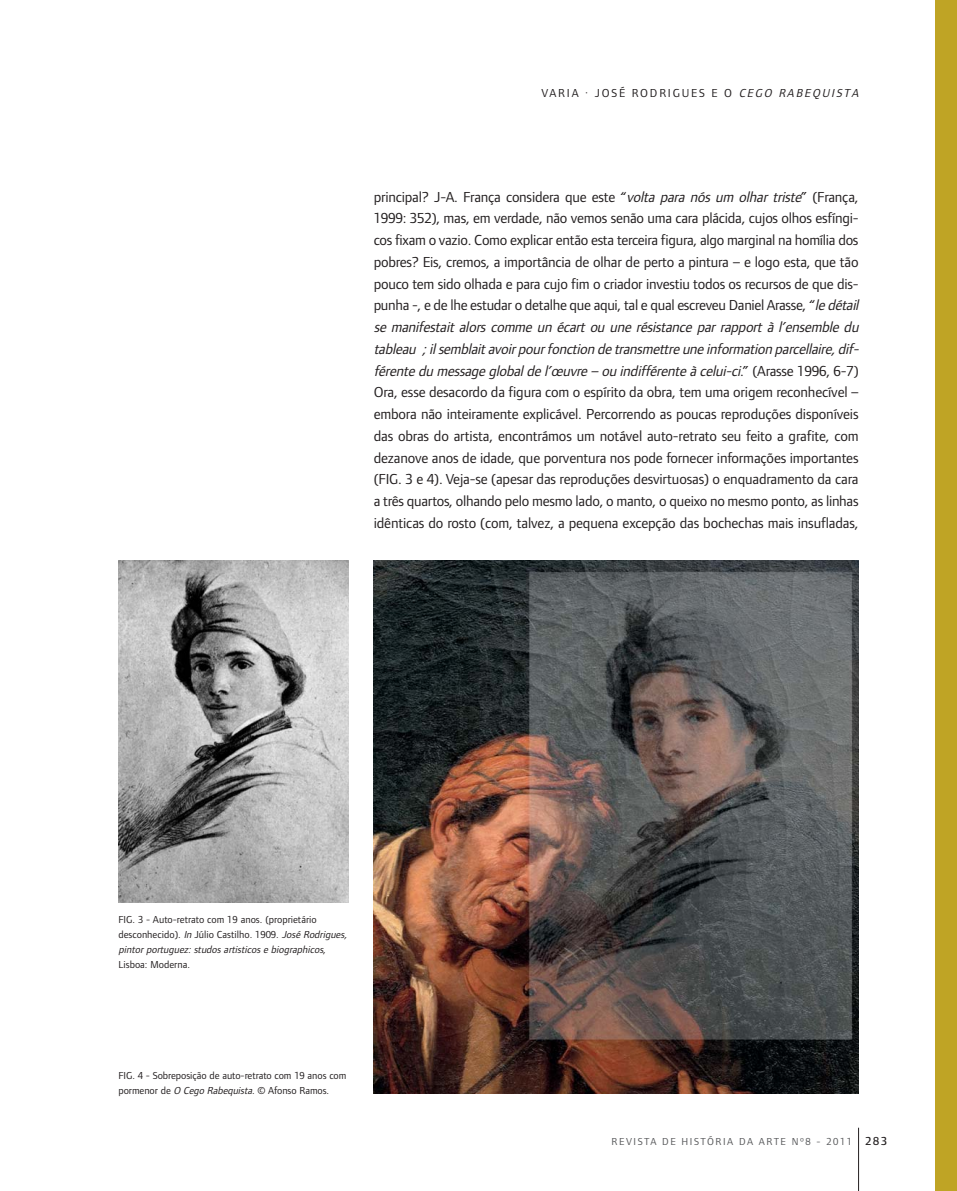
<style>
.page{position:relative;width:957px;height:1191px;background:#fff}
.page>*{position:absolute;margin:0;border:0;box-sizing:border-box;transform-origin:0 0}
.t1{font:15px/21.8px "Foundry Form Sans";letter-spacing:-.015em;color:#231f20}
.t2{font:12px "Foundry Form Sans";letter-spacing:.15em;color:#231f20}
.t3{font:10.5px/15px "Foundry Form Sans";color:#231f20}
.t4{font:10.5px "Foundry Form Sans";letter-spacing:.15em;color:#58595b}
.s1{font-style:italic}
.s2{font-weight:500;font-size:12px;color:#231f20}
</style>
<div class="page">
<hr style="left:858px;top:1127px;width:1px;height:63px;background:#231f20">
<div style="left:935px;top:1px;width:21px;height:1189px;background:#bfa425"></div>
<img style="left:118px;top:560px;width:230px;height:342px">
<img style="left:374px;top:560px;width:484px;height:533px">
<p class="t2" style="left:541px;top:89px;width:321px">VARIA · JOSÉ RODRIGUES E O <span class="s1">CEGO RABEQUISTA</span></p>
<p class="t1" style="left:374px;top:187px;width:489px">principal? J-A. França considera que este “<span class="s1">volta para nós um olhar triste</span>” (França, 1999: 352), mas, em verdade, não vemos senão uma cara plácida, cujos olhos esfíngi&shy;cos fixam o vazio. Como explicar então esta terceira figura, algo marginal na homília dos pobres? Eis, cremos, a importância de olhar de perto a pintura – e logo esta, que tão pouco tem sido olhada e para cujo fim o criador investiu todos os recursos de que dis&shy;punha -, e de lhe estudar o detalhe que aqui, tal e qual escreveu Daniel Arasse, “<span class="s1">le détail se manifestait alors comme un écart ou une résistance par rapport à l’ensemble du tableau ;ilsemblaitavoirpourfonction de transmettre une information parcellaire,dif&shy;férente du message globalde l’œuvre – ou indifférente à celui-ci</span>.” ( A r a s s e 1 9 9 6 , 6 - 7 )<br>Ora, esse desacordo da figura com o espírito da obra, tem uma origem reconhecível – embora não inteiramente explicável. Percorrendo as poucas reproduções disponíveis das obras do artista, encontrámos um notável auto-retrato seu feito a grafite, com dezanove anos de idade, que porventura nos pode fornecer informações importantes (FIG. 3 e 4). Veja-se (apesar das reproduções desvirtuosas) o enquadramento da cara a três quartos, olhando pelo mesmo lado, o manto, o queixo no mesmo ponto, as linhas idênticas do rosto (com, talvez, a pequena excepção das bochechas mais insufladas,</p>
<p class="t3" style="left:118px;top:913px;width:232px">FIG. 3 - Auto-retrato com 19 anos. (proprietário desconhecido). <span class="s1">In</span>Júlio Castilho. 1909. <span class="s1">José Rodrigues, pintor portuguez: studos artisticos e biographicos</span>, Lisboa: Moderna.</p>
<p class="t3" style="left:118px;top:1069px;width:229px">FIG. 4 - Sobreposição de auto-retrato com 19 anos com pormenor de <span class="s1">O Cego Rabequista</span>. © Afonso Ramos.</p>
<p class="t4" style="left:611px;top:1137px;width:277px">REVISTA DE HISTÓRIA DA ARTE Nº8 - 2011 <span class="s2">283</span></p>
</div>
